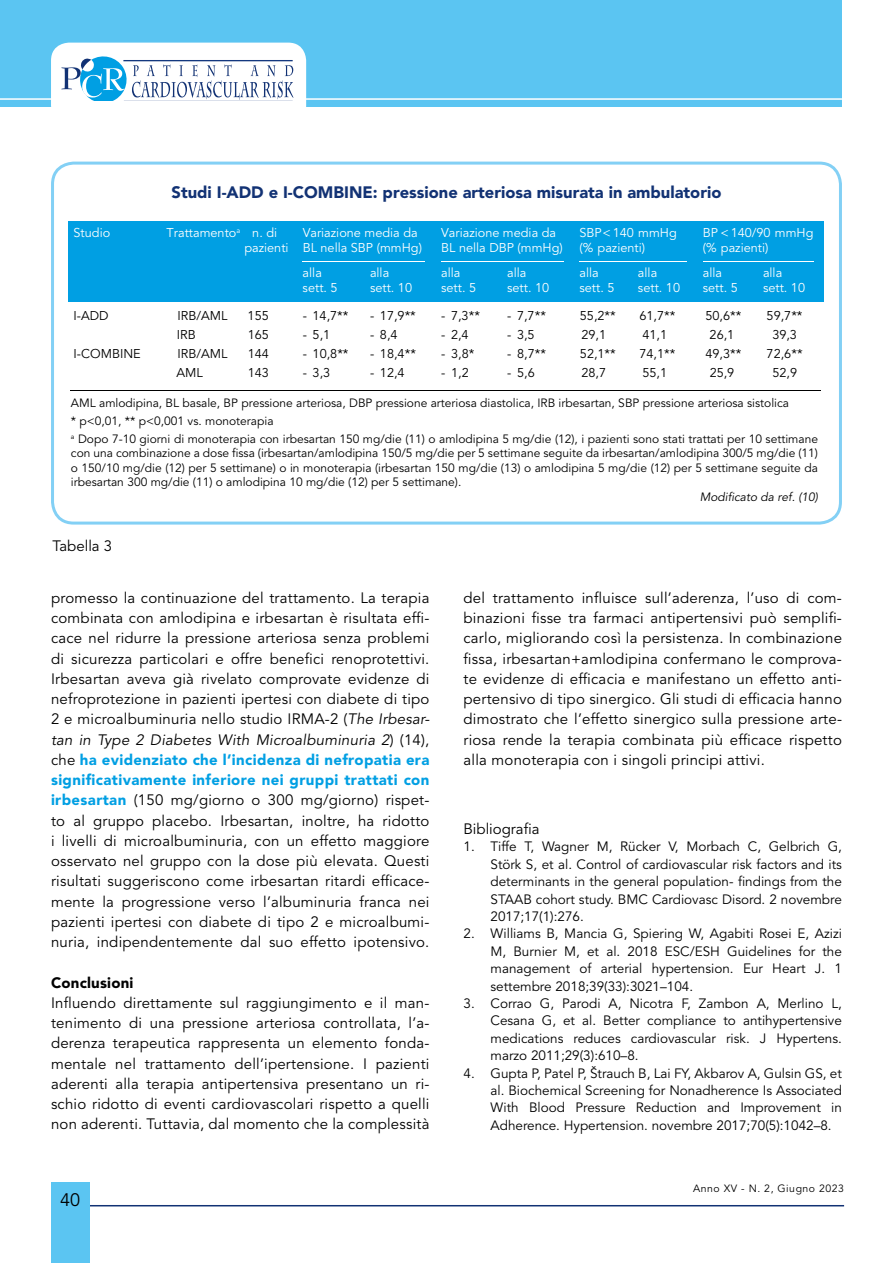
<style>
.page{position:relative;width:893px;height:1263px;background:#fff}
.page>*{position:absolute;margin:0;border:0;box-sizing:border-box;transform-origin:0 0}
.t1{font:18px "Avenir LT Std";color:#000}
.t2{font:900 16.5px "Avenir LT Std";color:#123274}
.t3{font:15px/20.2px "Avenir LT Std";letter-spacing:.015em;color:#000;text-align:justify}
.t4{font:900 15px "Avenir LT Std";letter-spacing:.015em;color:#000}
.t5{font:13.5px/17.4px "Avenir LT Std";color:#000;text-align:justify}
.t6{font:12.75px/15.3px "Avenir LT Std";color:#fff}
.t7{font:12.75px "Avenir LT Std";color:#000}
.t8{font:12px/18px "Avenir LT Std";color:#000}
.t9{font:italic 12px "Avenir LT Std";color:#000}
.t10{font:10.5px "Avenir LT Std";letter-spacing:.05em;color:#000}
.s1{font-style:italic}
.s2{font-weight:900;color:#009fe3}
</style>
<div class="page">
<hr style="left:83px;top:1205px;width:761px;height:1px;background:#123274">
<div style="left:0;top:0;width:842px;height:106px;background:#5bc5f2"></div>
<div style="left:51px;top:43px;width:255px;height:80px;background:#fff;border-radius:18px"></div>
<hr style="left:0;top:98px;width:842px;height:2px;background:#fff">
<svg style="left:61px;top:56px;width:232px;height:44px"></svg>
<hr style="left:123px;top:60px;width:170px;height:1px;background:#14387f">
<div style="left:51px;top:1182px;width:38px;height:81px;background:#5bc5f2"></div>
<div style="left:69px;top:221px;width:755px;height:80px;background:#009fe3"></div>
<hr style="left:71px;top:390px;width:750px;height:1px;background:#000">
<hr style="left:303px;top:261px;width:122px;height:1px;background:#fff">
<hr style="left:441px;top:261px;width:122px;height:1px;background:#fff">
<hr style="left:579px;top:261px;width:108px;height:1px;background:#fff">
<hr style="left:703px;top:261px;width:110px;height:1px;background:#fff">
<div style="left:51px;top:162px;width:791px;height:363px;border:3px solid #83d0f5;border-radius:21px"></div>
<p class="t2" style="left:172px;top:183px;width:551px">Studi I-ADD e I-COMBINE: pressione arteriosa misurata in ambulatorio</p>
<p class="t6" style="left:74px;top:225px;width:38px">Studio</p>
<p class="t6" style="left:244px;top:225px;width:46px;text-align:center">n. di pazienti</p>
<p class="t6" style="left:303px;top:225px;width:121px">Variazione media da<br>BL nella SBP (mmHg)</p>
<p class="t6" style="left:441px;top:225px;width:123px">Variazione media da<br>BL nella DBP (mmHg)</p>
<p class="t6" style="left:579px;top:226px;width:99px">SBP&lt;140 mmHg (% pazienti)</p>
<p class="t6" style="left:703px;top:226px;width:112px">BP &lt;140/90 mmHg (% pazienti)</p>
<p class="t6" style="left:303px;top:265px;width:37px">alla sett. 5</p>
<p class="t6" style="left:370px;top:265px;width:44px">alla sett. 10</p>
<p class="t6" style="left:441px;top:265px;width:37px">alla sett. 5</p>
<p class="t6" style="left:507px;top:265px;width:44px">alla sett. 10</p>
<p class="t6" style="left:579px;top:265px;width:37px">alla sett. 5</p>
<p class="t6" style="left:638px;top:265px;width:44px">alla sett. 10</p>
<p class="t6" style="left:703px;top:265px;width:37px">alla sett. 5</p>
<p class="t6" style="left:763px;top:265px;width:44px">alla sett. 10</p>
<p class="t7" style="left:74px;top:308px;width:37px">I-ADD</p>
<p class="t7" style="left:178px;top:308px;width:51px">IRB/AML</p>
<p class="t7" style="left:248px;top:308px;width:23px">155</p>
<p class="t7" style="left:303px;top:308px;width:47px">- 14,7**</p>
<p class="t7" style="left:370px;top:308px;width:47px">- 17,9**</p>
<p class="t7" style="left:441px;top:308px;width:40px">- 7,3**</p>
<p class="t7" style="left:507px;top:308px;width:40px">- 7,7**</p>
<p class="t7" style="left:580px;top:308px;width:37px">55,2**</p>
<p class="t7" style="left:639px;top:308px;width:37px">61,7**</p>
<p class="t7" style="left:705px;top:308px;width:37px">50,6**</p>
<p class="t7" style="left:767px;top:308px;width:37px">59,7**</p>
<p class="t7" style="left:177px;top:327px;width:20px">IRB</p>
<p class="t7" style="left:248px;top:327px;width:23px">165</p>
<p class="t7" style="left:303px;top:327px;width:29px">- 5,1</p>
<p class="t7" style="left:370px;top:327px;width:29px">- 8,4</p>
<p class="t7" style="left:441px;top:327px;width:29px">- 2,4</p>
<p class="t7" style="left:507px;top:327px;width:29px">- 3,5</p>
<p class="t7" style="left:581px;top:327px;width:26px">29,1</p>
<p class="t7" style="left:642px;top:327px;width:26px">41,1</p>
<p class="t7" style="left:710px;top:327px;width:26px">26,1</p>
<p class="t7" style="left:772px;top:327px;width:26px">39,3</p>
<p class="t7" style="left:74px;top:346px;width:69px">I-COMBINE</p>
<p class="t7" style="left:178px;top:346px;width:51px">IRB/AML</p>
<p class="t7" style="left:248px;top:346px;width:23px">144</p>
<p class="t7" style="left:303px;top:346px;width:47px">- 10,8**</p>
<p class="t7" style="left:370px;top:346px;width:47px">- 18,4**</p>
<p class="t7" style="left:441px;top:346px;width:35px">- 3,8*</p>
<p class="t7" style="left:507px;top:346px;width:40px">- 8,7**</p>
<p class="t7" style="left:580px;top:346px;width:37px">52,1**</p>
<p class="t7" style="left:639px;top:346px;width:37px">74,1**</p>
<p class="t7" style="left:705px;top:346px;width:37px">49,3**</p>
<p class="t7" style="left:767px;top:346px;width:37px">72,6**</p>
<p class="t7" style="left:176px;top:366px;width:28px">AML</p>
<p class="t7" style="left:248px;top:366px;width:23px">143</p>
<p class="t7" style="left:303px;top:366px;width:29px">- 3,3</p>
<p class="t7" style="left:370px;top:366px;width:36px">- 12,4</p>
<p class="t7" style="left:441px;top:366px;width:29px">- 1,2</p>
<p class="t7" style="left:507px;top:366px;width:29px">- 5,6</p>
<p class="t7" style="left:581px;top:366px;width:26px">28,7</p>
<p class="t7" style="left:642px;top:366px;width:26px">55,1</p>
<p class="t7" style="left:710px;top:366px;width:26px">25,9</p>
<p class="t7" style="left:772px;top:366px;width:26px">52,9</p>
<p class="t6" style="left:167px;top:225px;width:75px">Trattamento<sup>a</sup></p>
<p class="t8" style="left:71px;top:394px;width:749px">AML amlodipina, BL basale, BP pressione arteriosa, DBP pressione arteriosa diastolica, IRB irbesartan, SBP pressione arteriosa sistolica<br>* p&lt;0,01, ** p&lt;0,001 vs. monoterapia<br><sup>a</sup> Dopo 7-10 giorni di monoterapia con irbesartan 150 mg/die (11) o amlodipina 5 mg/die (12), i pazienti sono stati trattati per 10 settimane</p>
<p class="t8" style="left:71px;top:446px;width:749px;line-height:14.4px;text-align:justify">con una combinazione a dose fissa (irbesartan/amlodipina 150/5 mg/die per 5 settimane seguite da irbesartan/amlodipina 300/5 mg/die (11) o 150/10 mg/die (12) per 5 settimane) o in monoterapia (irbesartan 150 mg/die (13) o amlodipina 5 mg/die (12) per 5 settimane seguite da irbesartan 300 mg/die (11) o amlodipina 10 mg/die (12) per 5 settimane).</p>
<p class="t9" style="left:700px;top:490px;width:120px">Modificato da ref. (10)</p>
<p class="t3" style="left:53px;top:536px;width:61px">Tabella 3</p>
<p class="t3" style="left:51px;top:588px;width:380px">promesso la continuazione del trattamento. La terapia combinata con amlodipina e irbesartan è risultata effi&shy;cace nel ridurre la pressione arteriosa senza problemi di sicurezza particolari e offre benefici renoprotettivi.<br>Irbesartan aveva già rivelato comprovate evidenze di nefroprotezione in pazienti ipertesi con diabete di tipo 2 e microalbuminuria nello studio IRMA-2 (<span class="s1">The Irbesar&shy;tan in Type 2 Diabetes With Microalbuminuria 2</span>) (14), che <span class="s2">ha evidenziato che l’incidenza di nefropatia era significativamente inferiore nei gruppi trattati con irbesartan</span> (150 mg/giorno o 300 mg/giorno) rispet&shy;to al gruppo placebo. Irbesartan, inoltre, ha ridotto i livelli di microalbuminuria, con un effetto maggiore osservato nel gruppo con la dose più elevata. Questi risultati suggeriscono come irbesartan ritardi efficace&shy;mente la progressione verso l’albuminuria franca nei pazienti ipertesi con diabete di tipo 2 e microalbumi&shy;nuria, indipendentemente dal suo effetto ipotensivo.</p>
<p class="t4" style="left:51px;top:973px;width:84px">Conclusioni</p>
<p class="t3" style="left:51px;top:993px;width:380px">Influendo direttamente sul raggiungimento e il man&shy;tenimento di una pressione arteriosa controllata, l’a&shy;derenza terapeutica rappresenta un elemento fonda&shy;mentale nel trattamento dell’ipertensione. I pazienti aderenti alla terapia antipertensiva presentano un ri&shy;schio ridotto di eventi cardiovascolari rispetto a quelli non aderenti. Tuttavia, dal momento che la complessità</p>
<p class="t1" style="left:60px;top:1189px;width:22px">40</p>
<p class="t3" style="left:463px;top:588px;width:380px">del trattamento influisce sull’aderenza, l’uso di com&shy;binazioni fisse tra farmaci antipertensivi può semplifi&shy;carlo, migliorando così la persistenza. In combinazione fissa, irbesartan+amlodipina confermano le comprova&shy;te evidenze di efficacia e manifestano un effetto anti&shy;pertensivo di tipo sinergico. Gli studi di efficacia hanno dimostrato che l’effetto sinergico sulla pressione arte&shy;riosa rende la terapia combinata più efficace rispetto alla monoterapia con i singoli principi attivi.</p>
<p class="t3" style="left:463px;top:819px;width:78px">Bibliografia</p>
<p class="t5" style="left:490px;top:838px;width:353px;text-indent:-27px">1. Tiffe T, Wagner M, Rücker V, Morbach C, Gelbrich G, Störk S, et al. Control of cardiovascular risk factors and its determinants in the general population- findings from the STAAB cohort study. BMC Cardiovasc Disord. 2 novembre 2017;17(1):276.</p>
<p class="t5" style="left:490px;top:925px;width:353px;text-indent:-27px">2. Williams B, Mancia G, Spiering W, Agabiti Rosei E, Azizi M, Burnier M, et al. 2018 ESC/ESH Guidelines for the management of arterial hypertension. Eur Heart J. 1 settembre 2018;39(33):3021–104.</p>
<p class="t5" style="left:490px;top:995px;width:353px;text-indent:-27px">3. Corrao G, Parodi A, Nicotra F, Zambon A, Merlino L, Cesana G, et al. Better compliance to antihypertensive medications reduces cardiovascular risk. J Hypertens. marzo 2011;29(3):610–8.</p>
<p class="t5" style="left:490px;top:1064px;width:353px;text-indent:-27px">4. Gupta P, Patel P, Štrauch B, Lai FY, Akbarov A, Gulsin GS, et al. Biochemical Screening for Nonadherence Is Associated With Blood Pressure Reduction and Improvement in Adherence. Hypertension. novembre 2017;70(5):1042–8.</p>
<p class="t10" style="left:693px;top:1182px;width:153px">Anno XV - N. 2, Giugno 2023</p>
</div>
